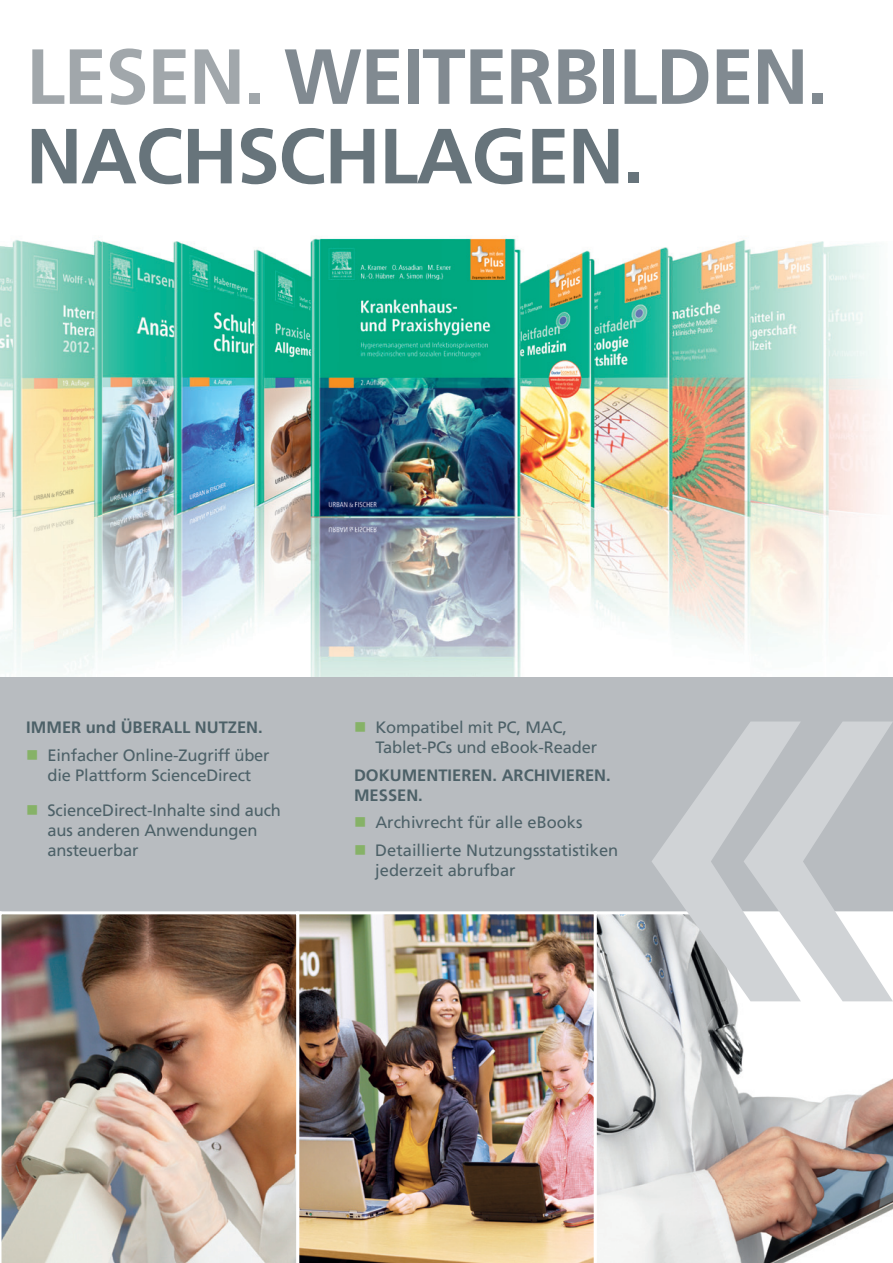
<style>
.page{position:relative;width:893px;height:1263px;background:#fff}
.page>*{position:absolute;margin:0;border:0;box-sizing:border-box;transform-origin:0 0}
.t1{font:700 78px/79.5px "Frutiger LT Com";letter-spacing:-.02em;color:#818a91}
.t2{font:16.5px/19.8px "Frutiger LT Com";letter-spacing:-.01em;color:#4d6168}
.t3{font:700 16.5px/19.8px "Frutiger LT Com";color:#4d6168}
.s1{color:#a1a7ab}
.s2{color:#67747b}
.s3{color:#86b267}
</style>
<div class="page">
<img style="left:102px;top:129px;width:778px;height:548px">
<div style="left:0;top:677px;width:893px;height:236px;background:#b8bcc0"></div>
<img style="left:299px;top:911px;width:295px;height:352px">
<img style="left:0;top:911px;width:299px;height:352px">
<svg style="left:594px;top:911px;width:299px;height:352px"></svg>
<svg style="left:651px;top:721px;width:242px;height:280px;fill:#d0d3d6"></svg>
<img style="left:0;top:129px;width:102px;height:548px">
<img style="left:32px;top:49px;width:70px;height:55px">
<img style="left:32px;top:128px;width:70px;height:56px">
<h1 class="t1" style="left:26px;top:37px;width:804px"><span class="s1">LESEN.</span> WEITERBILDEN.<br><span class="s2">NACHSCHLAGEN.</span></h1>
<p class="t3" style="left:26px;top:717px;width:238px">IMMER und ÜBERALL NUTZEN.</p>
<p class="t2" style="left:26px;top:745px;width:245px;text-align:center"><span class="s3">■</span> Einfacher Online-Zugriff über die Plattform ScienceDirect</p>
<p class="t2" style="left:47px;top:801px;width:235px;text-indent:-21px"><span class="s3">■</span> ScienceDirect-Inhalte sind auch aus anderen Anwendungen ansteuerbar</p>
<p class="t2" style="left:375px;top:717px;width:223px;text-indent:-21px"><span class="s3">■</span> Kompatibel mit PC, MAC,<br>Tablet-PCs und eBook-Reader</p>
<p class="t3" style="left:354px;top:765px;width:258px">DOKUMENTIEREN. ARCHIVIEREN.<br>MESSEN.</p>
<p class="t2" style="left:354px;top:813px;width:230px"><span class="s3">■</span> Archivrecht für alle eBooks</p>
<p class="t2" style="left:375px;top:841px;width:244px;text-indent:-21px"><span class="s3">■</span> Detaillierte Nutzungsstatistiken jederzeit abrufbar</p>
</div>
